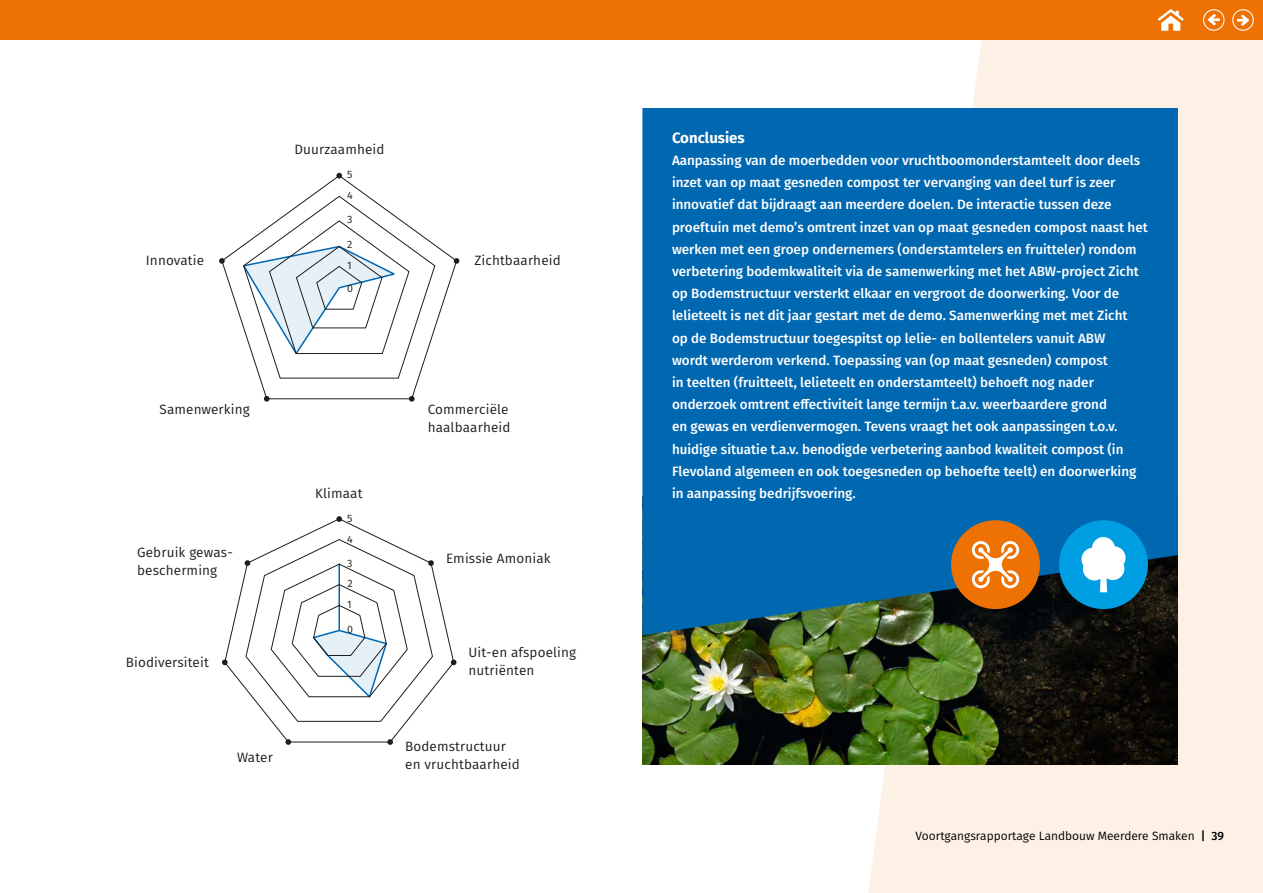
<style>
.page{position:relative;width:1263px;height:893px;background:#fff}
.page>*{position:absolute;margin:0;border:0;box-sizing:border-box;transform-origin:0 0}
.Alineakop_Wit_voor{font:700 15px "Fira Sans";color:#fff}
.Bodytekst__P{font:500 13.5px/22.2px "Fira Sans";color:#fff}
.t1{font:13.5px/18px "Fira Sans Book 4";letter-spacing:.01em;color:#1d1d1b}
.t2{font:12px "Fira Sans";color:#000}
.t3{font:10.65px/20.7px "Fira Sans Book 4";color:#1d1d1b}
.s1{font-weight:500}
</style>
<div class="page">
<div style="left:868px;top:40px;width:395px;height:853px;background:#fdf1e6"></div>
<img style="left:642px;top:635px;width:536px;height:129px">
<div style="left:642px;top:108px;width:536px;height:527px;background:#0067b1"></div>
<svg style="left:222px;top:175px;width:234px;height:224px"></svg>
<svg style="left:336px;top:173px;width:6px;height:5px"></svg>
<svg style="left:454px;top:258px;width:5px;height:6px"></svg>
<svg style="left:219px;top:258px;width:6px;height:6px"></svg>
<svg style="left:264px;top:396px;width:6px;height:6px"></svg>
<svg style="left:409px;top:396px;width:6px;height:6px"></svg>
<svg style="left:242px;top:196px;width:193px;height:182px"></svg>
<svg style="left:224px;top:519px;width:230px;height:223px"></svg>
<svg style="left:336px;top:516px;width:6px;height:6px"></svg>
<svg style="left:222px;top:659px;width:6px;height:6px"></svg>
<svg style="left:285px;top:739px;width:6px;height:6px"></svg>
<svg style="left:451px;top:659px;width:5px;height:6px"></svg>
<svg style="left:387px;top:739px;width:6px;height:6px"></svg>
<svg style="left:245px;top:539px;width:189px;height:183px"></svg>
<div style="left:648px;top:114px;width:525px;height:8px;background:#0067b1"></div>
<div style="left:951px;top:520px;width:89px;height:89px;background:#ee7203;border-radius:50%"></div>
<svg style="left:972px;top:541px;width:47px;height:47px"></svg>
<div style="left:1059px;top:520px;width:89px;height:89px;background:#009fe3;border-radius:50%"></div>
<svg style="left:1081px;top:537px;width:44px;height:55px"></svg>
<div style="left:0;top:0;width:1263px;height:40px;background:#ee7203"></div>
<div style="left:1203px;top:9px;width:21px;height:22px;border:1px solid #fff;border-radius:50%"></div>
<svg style="left:1208px;top:14px;width:12px;height:11px"></svg>
<div style="left:1232px;top:9px;width:22px;height:22px;border:1px solid #fff;border-radius:50%"></div>
<svg style="left:1237px;top:15px;width:12px;height:11px"></svg>
<svg style="left:1158px;top:9px;width:26px;height:22px"></svg>
<p class="t1" style="left:294px;top:141px;width:92px">Duurzaamheid</p>
<p class="t3" style="left:347px;top:164px;width:7px">5<br>4</p>
<p class="t3" style="left:347px;top:209px;width:7px">3</p>
<p class="t3" style="left:347px;top:233px;width:7px;line-height:22px">2<br>1<br>0</p>
<p class="t1" style="left:146px;top:251px;width:60px">Innovatie</p>
<p class="t1" style="left:474px;top:251px;width:88px">Zichtbaarheid</p>
<p class="t1" style="left:160px;top:400px;width:92px">Samenwerking</p>
<p class="t1" style="left:428px;top:400px;width:84px">Commerciële haalbaarheid</p>
<p class="t1" style="left:137px;top:543px;width:97px">Gebruik gewas&shy;bescherming</p>
<p class="t1" style="left:126px;top:653px;width:84px">Biodiversiteit</p>
<p class="t1" style="left:237px;top:748px;width:37px">Water</p>
<p class="t1" style="left:315px;top:484px;width:49px">Klimaat</p>
<p class="t3" style="left:347px;top:508px;width:7px">5<br>4</p>
<p class="t3" style="left:347px;top:573px;width:7px;line-height:21.3px">2<br>1</p>
<p class="t3" style="left:347px;top:619px;width:7px">0</p>
<p class="t3" style="left:347px;top:553px;width:7px">3</p>
<p class="t1" style="left:446px;top:549px;width:106px">Emissie Amoniak</p>
<p class="t1" style="left:468px;top:643px;width:109px">Uit-en afspoeling nutriënten</p>
<p class="t1" style="left:405px;top:737px;width:116px">Bodemstructuur en vruchtbaarheid</p>
<p class="Alineakop_Wit_voor" style="left:672px;top:125px;width:74px">Conclusies</p>
<p class="Bodytekst__P" style="left:672px;top:149px;width:477px">Aanpassing van de moerbedden voor vruchtboomonderstamteelt door deels inzet van op maat gesneden compost ter vervanging van deel turf is zeer innovatief dat bijdraagt aan meerdere doelen. De interactie tussen deze proeftuin met demo’s omtrent inzet van op maat gesneden compost naast het werken met een groep ondernemers (onderstamtelers en fruitteler) rondom verbetering bodemkwaliteit via de samenwerking met het ABW-project Zicht op Bodemstructuur versterkt elkaar en vergroot de doorwerking. Voor de lelieteelt is net dit jaar gestart met de demo. Samenwerking met met Zicht<br>op de Bodemstructuur toegespitst op lelie- en bollentelers vanuit ABW<br>wordt werderom verkend. Toepassing van (op maat gesneden) compost<br>in teelten (fruitteelt, lelieteelt en onderstamteelt) behoeft nog nader onderzoek omtrent effectiviteit lange termijn t.a.v. weerbaardere grond<br>en gewas en verdienvermogen. Tevens vraagt het ook aanpassingen t.o.v. huidige situatie t.a.v. benodigde verbetering aanbod kwaliteit compost (in Flevoland algemeen en ook toegesneden op behoefte teelt) en doorwerking in aanpassing bedrijfsvoering.</p>
<p class="t2" style="left:915px;top:827px;width:310px">Voortgangsrapportage Landbouw Meerdere Smaken <span class="s1">| 39</span></p>
</div>
